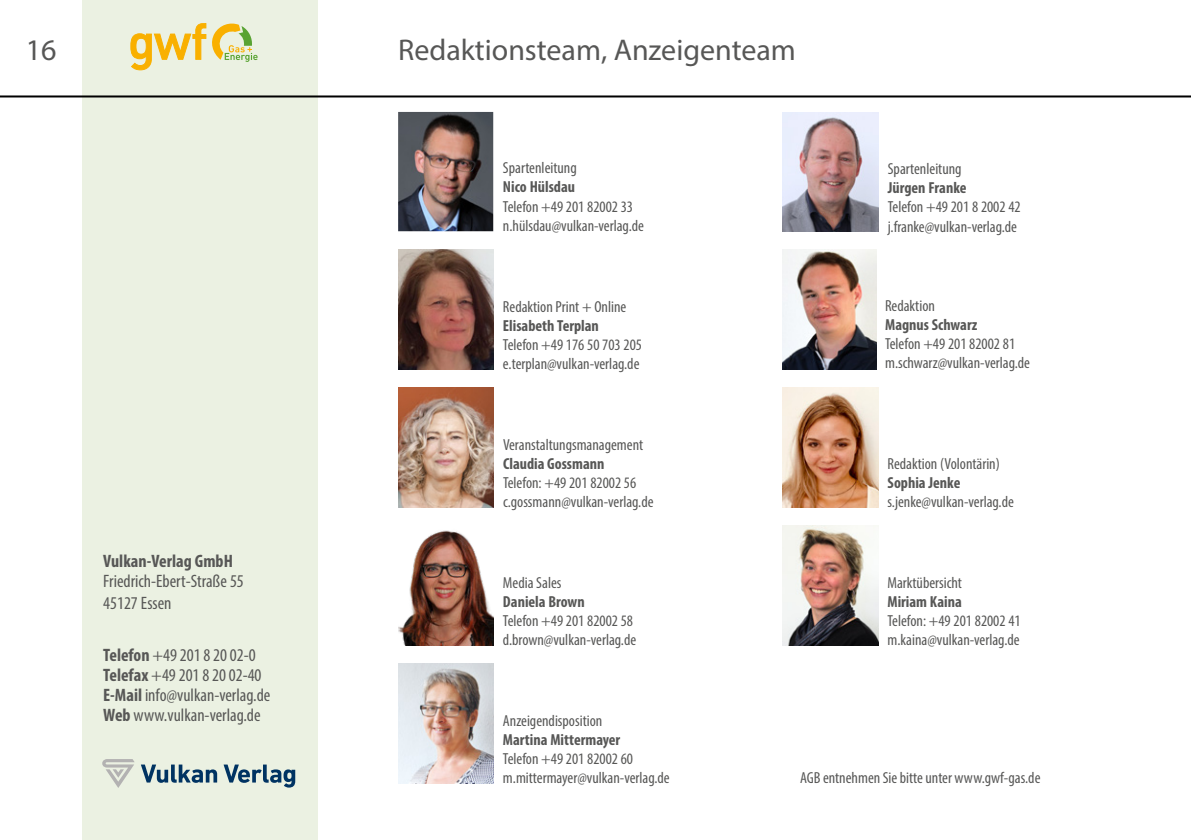
<style>
.page{position:relative;width:1191px;height:840px;background:#fff}
.page>*{position:absolute;margin:0;border:0;box-sizing:border-box;transform-origin:0 0}
.t1{font:30px "Myriad Pro";color:#575756}
.Adressen{font:condensed 18px/20px "Myriad Pro";color:#575756}
.Adressen-2{font:condensed 16px/19.2px "Myriad Pro";color:#575756}
.Adressen-3{font:700 condensed 16px "Myriad Pro";color:#575756}
.s1{font-weight:700}
</style>
<div class="page">
<div style="left:82px;top:0;width:236px;height:839px;background:#ebf1e2"></div>
<hr style="left:0;top:95px;width:1191px;height:2px;background:#000">
<svg style="left:131px;top:23px;width:127px;height:47px"></svg>
<svg style="left:102px;top:759px;width:33px;height:28px"></svg>
<svg style="left:141px;top:764px;width:76px;height:18px"></svg>
<svg style="left:224px;top:764px;width:71px;height:23px"></svg>
<img style="left:398px;top:249px;width:96px;height:120px">
<img style="left:398px;top:530px;width:96px;height:115px">
<img style="left:782px;top:525px;width:96px;height:120px">
<img style="left:398px;top:663px;width:96px;height:119px">
<img style="left:782px;top:387px;width:96px;height:120px">
<img style="left:782px;top:112px;width:96px;height:119px">
<img style="left:782px;top:249px;width:94px;height:120px">
<img style="left:398px;top:112px;width:95px;height:119px">
<img style="left:398px;top:387px;width:96px;height:120px">
<h1 class="t1" style="left:26px;top:31px;width:32px">16</h1>
<p class="t1" style="left:398px;top:31px;width:399px">Redaktionsteam, Anzeigenteam</p>
<p class="Adressen-2" style="left:503px;top:158px;width:75px">Spartenleitung</p>
<p class="Adressen-2" style="left:503px;top:177px;width:132px"><span class="s1">Nico Hülsdau<br></span>Telefon +49 201 82002 33</p>
<p class="Adressen-2" style="left:503px;top:216px;width:142px">n.hülsdau@vulkan-verlag.de</p>
<p class="Adressen-2" style="left:503px;top:296px;width:141px">Redaktion Print + Online<br><span class="s1">Elisabeth Terplan<br></span>Telefon +49 176 50 703 205</p>
<p class="Adressen-2" style="left:503px;top:354px;width:138px">e.terplan@vulkan-verlag.de</p>
<p class="Adressen-2" style="left:503px;top:434px;width:142px">Veranstaltungsmanagement</p>
<p class="Adressen-3" style="left:503px;top:453px;width:103px">Claudia Gossmann</p>
<p class="Adressen-2" style="left:503px;top:473px;width:152px">Telefon: +49 201 82002 56 c.gossmann@vulkan-verlag.de</p>
<p class="Adressen-2" style="left:888px;top:159px;width:75px">Spartenleitung</p>
<p class="Adressen-2" style="left:888px;top:178px;width:134px"><span class="s1">Jürgen Franke<br></span>Telefon +49 201 8 2002 42</p>
<p class="Adressen-2" style="left:888px;top:216px;width:131px">j.franke@vulkan-verlag.de</p>
<p class="Adressen-2" style="left:885px;top:295px;width:51px">Redaktion</p>
<p class="Adressen-2" style="left:885px;top:314px;width:132px"><span class="s1">Magnus Schwarz<br></span>Telefon +49 201 82002 81</p>
<p class="Adressen-2" style="left:885px;top:353px;width:146px">m.schwarz@vulkan-verlag.de</p>
<p class="Adressen-2" style="left:887px;top:453px;width:114px">Redaktion (Volontärin)</p>
<p class="Adressen-3" style="left:887px;top:472px;width:74px">Sophia Jenke</p>
<p class="Adressen-2" style="left:887px;top:492px;width:128px">s.jenke@vulkan-verlag.de</p>
<p class="Adressen" style="left:103px;top:550px;width:142px"><span class="s1">Vulkan-Verlag GmbH<br></span>Friedrich-Ebert-Straße 55</p>
<p class="Adressen" style="left:103px;top:592px;width:70px">45127 Essen</p>
<p class="Adressen" style="left:103px;top:644px;width:169px"><span class="s1">Telefon</span> +49 201 8 20 02-0<br><span class="s1">Telefax</span> +49 201 8 20 02-40<br><span class="s1">E-Mail</span> info@vulkan-verlag.de<br><span class="s1">Web</span> www.vulkan-verlag.de</p>
<p class="Adressen-2" style="left:503px;top:572px;width:60px">Media Sales</p>
<p class="Adressen-2" style="left:503px;top:591px;width:132px"><span class="s1">Daniela Brown<br></span>Telefon +49 201 82002 58</p>
<p class="Adressen-2" style="left:503px;top:630px;width:135px">d.brown@vulkan-verlag.de</p>
<p class="Adressen-2" style="left:503px;top:710px;width:101px">Anzeigendisposition</p>
<p class="Adressen-2" style="left:503px;top:729px;width:132px"><span class="s1">Martina Mittermayer<br></span>Telefon +49 201 82002 60</p>
<p class="Adressen-2" style="left:503px;top:767px;width:168px">m.mittermayer@vulkan-verlag.de</p>
<p class="Adressen-2" style="left:887px;top:572px;width:76px">Marktübersicht</p>
<p class="Adressen-3" style="left:887px;top:591px;width:76px">Miriam Kaina</p>
<p class="Adressen-2" style="left:887px;top:610px;width:135px">Telefon: +49 201 82002 41</p>
<p class="Adressen-2" style="left:887px;top:629px;width:134px">m.kaina@vulkan-verlag.de</p>
<p class="Adressen-2" style="left:800px;top:767px;width:242px">AGB entnehmen Sie bitte unter www.gwf-gas.de</p>
</div>
